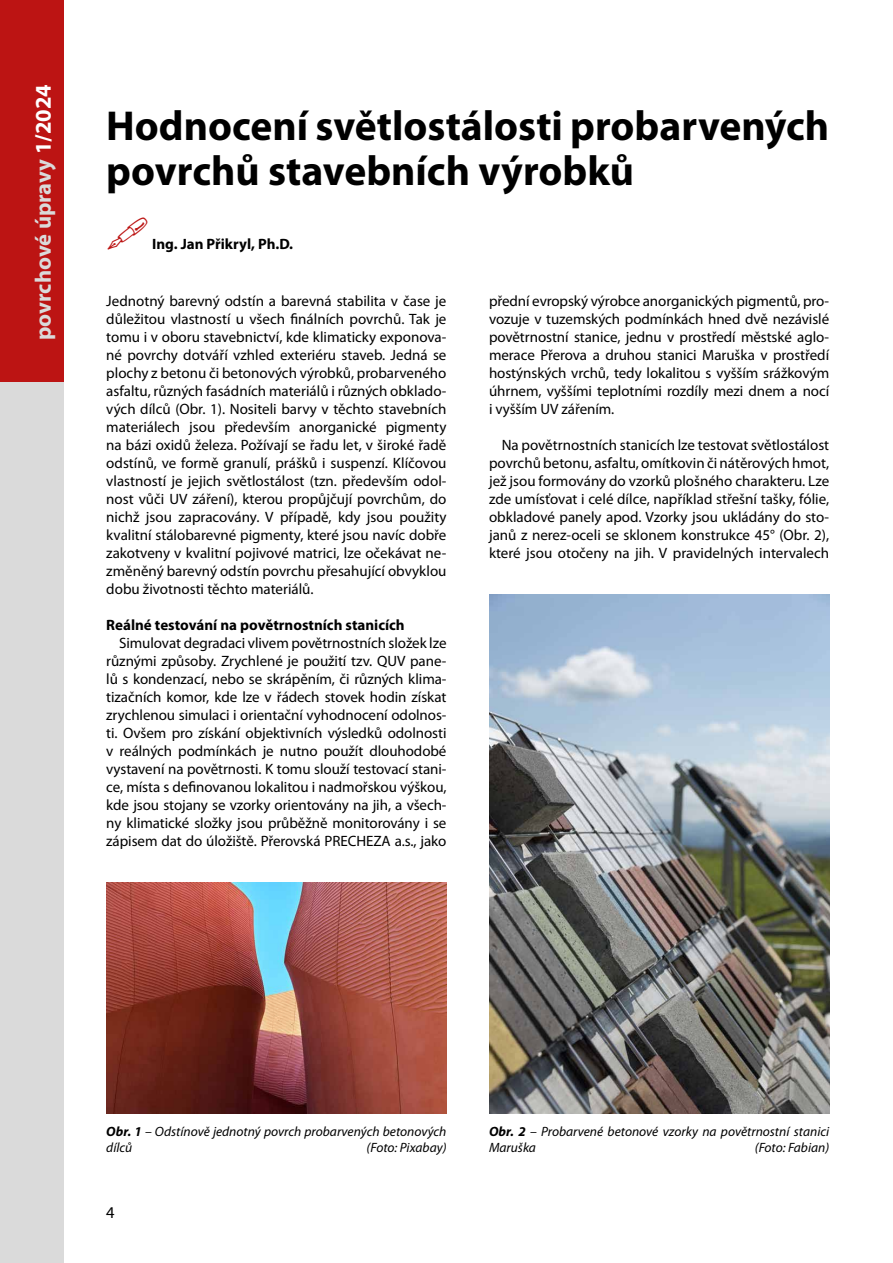
<style>
.page{position:relative;width:893px;height:1263px;background:#fff}
.page>*{position:absolute;margin:0;border:0;box-sizing:border-box;transform-origin:0 0}
.t1{font:700 42px/45px "Myriad Pro";color:#000}
.t2{font:700 22.5px "Myriad Pro";color:#dadada}
.t3{font:16.5px "Myriad Pro";color:#000}
.t4{font:15px/18px "Myriad Pro";letter-spacing:-.005em;color:#000;text-align:justify}
.t5{font:700 15px "Myriad Pro";color:#000}
.t6{font:italic 13.5px/16.2px "Myriad Pro";color:#000}
.s1{color:#fff}
.s2{font-weight:700}
</style>
<div class="page">
<div style="left:0;top:0;width:64px;height:383px;background:#bc1413"></div>
<div style="left:0;top:383px;width:64px;height:880px;background:#dadada"></div>
<img style="left:106px;top:882px;width:340px;height:231px">
<img style="left:489px;top:594px;width:340px;height:519px">
<h2 class="t2" style="left:29px;top:340px;width:257px;rotate:-90deg">povrchové úpravy <span class="s1">1/2024</span></h2>
<h1 class="t1" style="left:106px;top:101px;width:724px">Hodnocení světlostálosti probarvených povrchů stavebních výrobků</h1>
<p class="t5" style="left:152px;top:234px;width:142px">Ing. Jan Přikryl, Ph.D.</p>
<p class="t4" style="left:106px;top:292px;width:342px">Jednotný barevný odstín a barevná stabilita v čase je důležitou vlastností u všech finálních povrchů. Tak je tomu i v oboru stavebnictví, kde klimaticky exponova&shy;né povrchy dotváří vzhled exteriéru staveb. Jedná se plochy z betonu či betonových výrobků, probarveného asfaltu, různých fasádních materiálů i různých obklado&shy;vých dílců (Obr. 1). Nositeli barvy v těchto stavebních materiálech jsou především anorganické pigmenty na bázi oxidů železa. Požívají se řadu let, v široké řadě odstínů, ve formě granulí, prášků i suspenzí. Klíčovou vlastností je jejich světlostálost (tzn. především odol&shy;nost vůči UV záření), kterou propůjčují povrchům, do nichž jsou zapracovány. V případě, kdy jsou použity kvalitní stálobarevné pigmenty, které jsou navíc dobře zakotveny v kvalitní pojivové matrici, lze očekávat ne&shy;změněný barevný odstín povrchu přesahující obvyklou dobu životnosti těchto materiálů.</p>
<p class="t5" style="left:106px;top:615px;width:300px">Reálné testování na povětrnostních stanicích</p>
<p class="t4" style="left:106px;top:634px;width:342px;text-indent:13px">Simulovat degradaci vlivem povětrnostních složek lze různými způsoby. Zrychlené je použití tzv. QUV pane&shy;lů s kondenzací, nebo se skrápěním, či různých klima&shy;tizačních komor, kde lze v řádech stovek hodin získat zrychlenou simulaci i orientační vyhodnocení odolnos&shy;ti. Ovšem pro získání objektivních výsledků odolnosti v reálných podmínkách je nutno použít dlouhodobé vystavení na povětrnosti. K tomu slouží testovací stani&shy;ce, místa s definovanou lokalitou i nadmořskou výškou, kde jsou stojany se vzorky orientovány na jih, a všech&shy;ny klimatické složky jsou průběžně monitorovány i se zápisem dat do úložiště. Přerovská PRECHEZA a.s., jako</p>
<p class="t4" style="left:489px;top:292px;width:342px">přední evropský výrobce anorganických pigmentů, pro&shy;vozuje v tuzemských podmínkách hned dvě nezávislé povětrnostní stanice, jednu v prostředí městské aglo&shy;merace Přerova a druhou stanici Maruška v prostředí hostýnských vrchů, tedy lokalitou s vyšším srážkovým úhrnem, vyššími teplotními rozdíly mezi dnem a nocí i vyšším UV zářením.</p>
<p class="t4" style="left:489px;top:436px;width:342px;text-indent:13px">Na povětrnostních stanicích lze testovat světlostálost povrchů betonu, asfaltu, omítkovin či nátěrových hmot, jež jsou formovány do vzorků plošného charakteru. Lze zde umísťovat i celé dílce, například střešní tašky, fólie, obkladové panely apod. Vzorky jsou ukládány do sto&shy;janů z nerez-oceli se sklonem konstrukce 45° (Obr. 2), které jsou otočeny na jih. V pravidelných intervalech</p>
<p class="t6" style="left:106px;top:1123px;width:342px"><span class="s2">Obr. 1</span> – Odstínově jednotný povrch probarvených betonových dílců</p>
<p class="t6" style="left:367px;top:1139px;width:81px">(Foto: Pixabay)</p>
<p class="t3" style="left:106px;top:1202px;width:10px">4</p>
<p class="t6" style="left:489px;top:1123px;width:342px"><span class="s2">Obr. 2</span> – Probarvené betonové vzorky na povětrnostní stanici<br>Maruška</p>
<p class="t6" style="left:755px;top:1139px;width:76px">(Foto: Fabian)</p>
</div>
